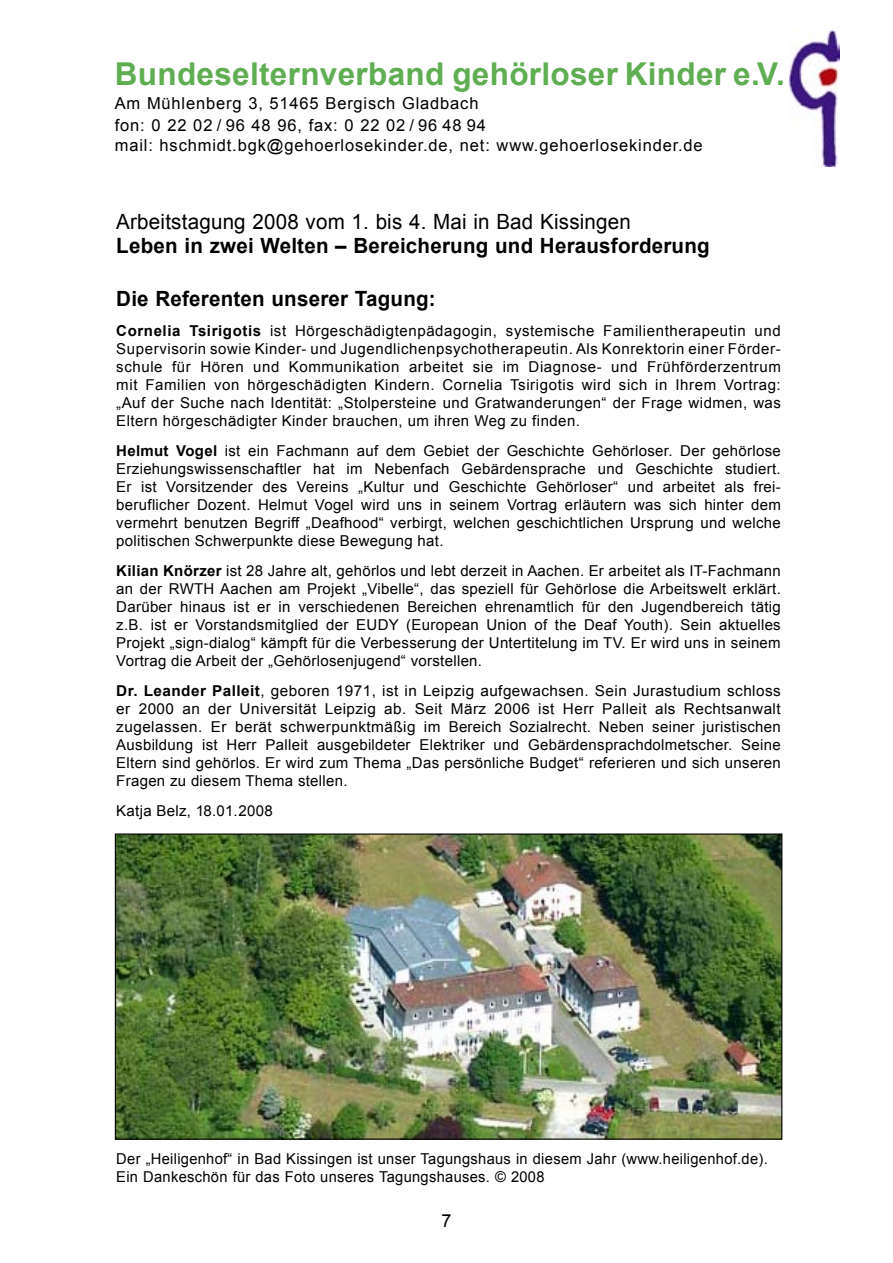
<style>
.page{position:relative;width:893px;height:1263px;background:#fff}
.page>*{position:absolute;margin:0;border:0;box-sizing:border-box;transform-origin:0 0}
.t1{font:700 31.5px "Arial";letter-spacing:.01em;color:#5fae52}
.t2{font:700 21px "Arial";letter-spacing:.01em;color:#000}
.t3{font:21px "Arial";letter-spacing:.01em;color:#000}
.t4{font:18px "Arial";color:#000}
.t5{font:16.5px/22.5px "Arial";letter-spacing:.05em;color:#000}
.t6{font:15px/18px "Arial";letter-spacing:.02em;color:#000;text-align:justify}
.s1{font-weight:700}
</style>
<div class="page">
<img style="left:117px;top:835px;width:663px;height:303px">
<img style="left:790px;top:31px;width:50px;height:136px">
<h1 class="t1" style="left:115px;top:56px;width:671px">Bundeselternverband gehörloser Kinder e.V.</h1>
<p class="t5" style="left:115px;top:92px;width:373px">Am Mühlenberg 3, 51465 Bergisch Gladbach fon: 0 22 02 / 96 48 96, fax: 0 22 02 / 96 48 94</p>
<p class="t5" style="left:115px;top:134px;width:589px">mail: hschmidt.bgk@gehoerlosekinder.de, net: www.gehoerlosekinder.de</p>
<h2 class="t3" style="left:116px;top:210px;width:516px">Arbeitstagung 2008 vom 1. bis 4. Mai in Bad Kissingen</h2>
<h2 class="t2" style="left:116px;top:234px;width:595px">Leben in zwei Welten – Bereicherung und Herausforderung</h2>
<h2 class="t2" style="left:116px;top:287px;width:321px">Die Referenten unserer Tagung:</h2>
<p class="t6" style="left:116px;top:322px;width:666px"><span class="s1">Cornelia Tsirigotis</span> ist Hörgeschädigtenpädagogin, systemische Familientherapeutin und Supervisorin sowie Kinder- und Jugendlichenpsychotherapeutin. Als Konrektorin einer Förder&shy;schule für Hören und Kommunikation arbeitet sie im Diagnose- und Frühförderzentrum mit Familien von hörgeschädigten Kindern. Cornelia Tsirigotis wird sich in Ihrem Vortrag: „Auf der Suche nach Identität: „Stolpersteine und Gratwanderungen“ der Frage widmen, was Eltern hörgeschädigter Kinder brauchen, um ihren Weg zu finden.</p>
<p class="t6" style="left:116px;top:442px;width:666px"><span class="s1">Helmut Vogel</span> ist ein Fachmann auf dem Gebiet der Geschichte Gehörloser. Der gehörlose Erziehungswissenschaftler hat im Nebenfach Gebärdensprache und Geschichte studiert.<br>Er ist Vorsitzender des Vereins „Kultur und Geschichte Gehörloser“ und arbeitet als frei&shy;beruflicher Dozent. Helmut Vogel wird uns in seinem Vortrag erläutern was sich hinter dem vermehrt benutzen Begriff „Deafhood“ verbirgt, welchen geschichtlichen Ursprung und welche politischen Schwerpunkte diese Bewegung hat.</p>
<p class="t6" style="left:116px;top:562px;width:666px"><span class="s1">Kilian Knörzer</span> ist 28 Jahre alt, gehörlos und lebt derzeit in Aachen. Er arbeitet als IT-Fachmann an der RWTH Aachen am Projekt „Vibelle“, das speziell für Gehörlose die Arbeitswelt erklärt.<br>Darüber hinaus ist er in verschiedenen Bereichen ehrenamtlich für den Jugendbereich tätig z.B. ist er Vorstandsmitglied der EUDY (European Union of the Deaf Youth). Sein aktuelles Projekt „sign-dialog“ kämpft für die Verbesserung der Untertitelung im TV. Er wird uns in seinem Vortrag die Arbeit der „Gehörlosenjugend“ vorstellen.</p>
<p class="t6" style="left:116px;top:682px;width:666px"><span class="s1">Dr. Leander Palleit</span>, geboren 1971, ist in Leipzig aufgewachsen. Sein Jurastudium schloss er 2000 an der Universität Leipzig ab. Seit März 2006 ist Herr Palleit als Rechtsanwalt zugelassen. Er berät schwerpunktmäßig im Bereich Sozialrecht. Neben seiner juristischen Ausbildung ist Herr Palleit ausgebildeter Elektriker und Gebärdensprachdolmetscher. Seine Eltern sind gehörlos. Er wird zum Thema „Das persönliche Budget“ referieren und sich unseren Fragen zu diesem Thema stellen.</p>
<p class="t6" style="left:116px;top:802px;width:158px">Katja Belz, 18.01.2008</p>
<p class="t6" style="left:116px;top:1150px;width:653px">Der „Heiligenhof“ in Bad Kissingen ist unser Tagungshaus in diesem Jahr (www.heiligenhof.de).<br>Ein Dankeschön für das Foto unseres Tagungshauses. © 2008</p>
<p class="t4" style="left:441px;top:1210px;width:12px">7</p>
</div>
